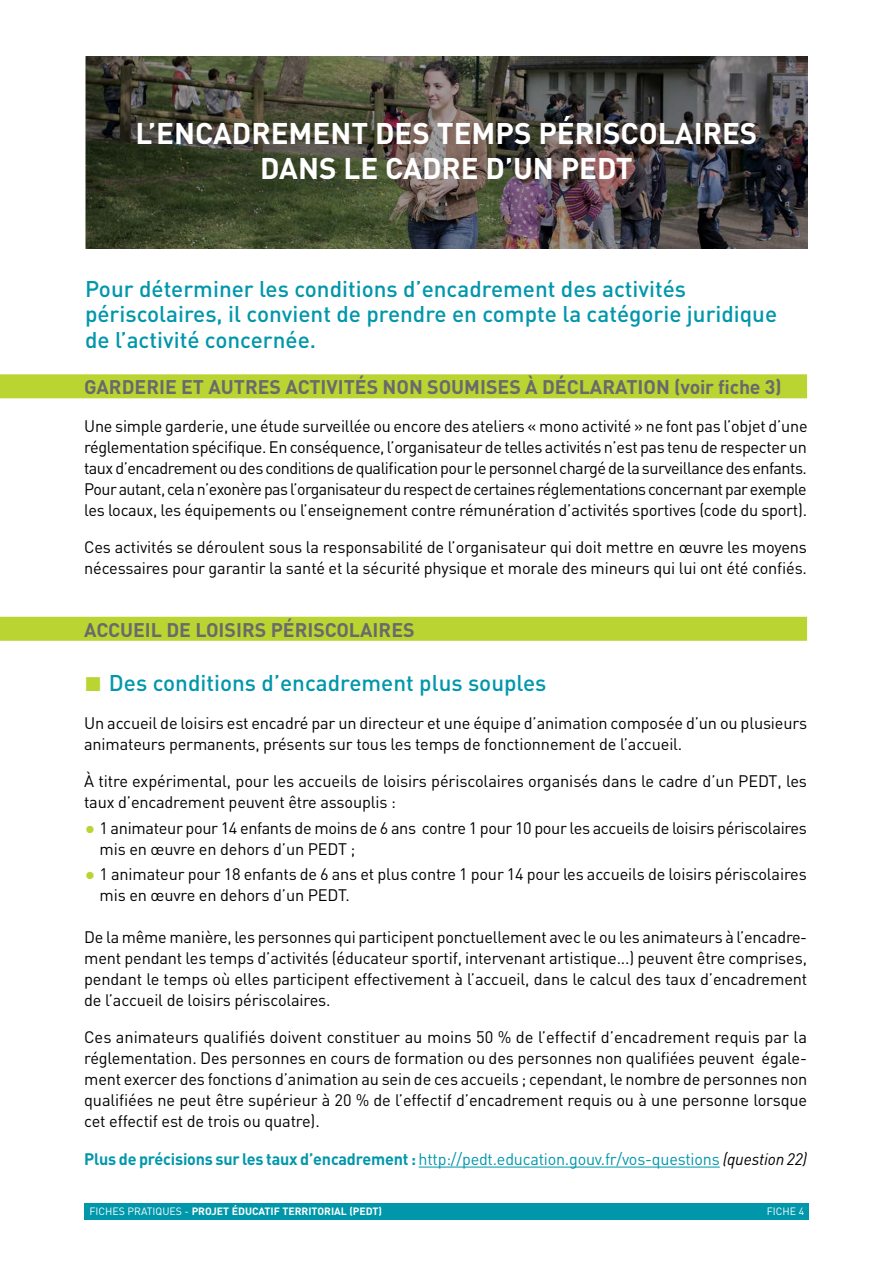
<style>
.page{position:relative;width:893px;height:1263px;background:#fff}
.page>*{position:absolute;margin:0;border:0;box-sizing:border-box;transform-origin:0 0}
.t1{font:700 29.55px/35.4px "DIN";color:#fff;text-align:center}
.t2{font:500 22.5px/25.5px "DIN Pro";color:#0097ab}
.t3{font:700 19.5px "DIN Pro";color:#696a6a}
.t4{font:16.5px/21px "DIN Pro";letter-spacing:-.01em;color:#000}
.t5{font:16.5px "DIN Pro";letter-spacing:-.01em;color:#0097ab}
.t6{font:700 10.5px "DIN";color:#fff}
.t7{font:10.5px "DIN";color:#fff}
.s1{font-family:"Arial";font-weight:400;font-size:30px;color:#bad532}
.s2{font-size:22.5px;color:#bad532}
.s3{font-weight:700}
.s4{font-style:italic;color:#000}
.s5{font-weight:400}
</style>
<div class="page">
<div style="left:84px;top:1203px;width:725px;height:17px;background:#0097ab"></div>
<img style="left:85px;top:56px;width:723px;height:192px">
<div style="left:0;top:374px;width:807px;height:24px;background:#bad532"></div>
<div style="left:0;top:617px;width:807px;height:24px;background:#bad532"></div>
<hr style="left:419px;top:1166px;width:301px;height:1px;background:#0097ab">
<h1 class="t1" style="left:136px;top:114px;width:623px">L’ENCADREMENT DES TEMPS PÉRISCOLAIRES<br>DANS LE CADRE D’UN PEDT</h1>
<h2 class="t2" style="left:85px;top:275px;width:694px">Pour déterminer les conditions d’encadrement des activités périscolaires, il convient de prendre en compte la catégorie juridique de l’activité concernée.</h2>
<p class="t3" style="left:84px;top:374px;width:699px">GARDERI E ET AUTRES ACTIVITÉS NON SOUMISES À DÉCLARATI ON (VOIR FICHE 3)</p>
<p class="t4" style="left:84px;top:415px;width:725px;text-align:justify">Une simple garderie, une étude surveillée ou encore des ateliers « mono activité » ne font pas l’objet d’une réglementation spécifique. En conséquence, l’organisateur de telles activités n’est pas tenu de respecter un taux d’encadrement ou des conditions de qualification pour le personnel chargé de la surveillance des enfants.<br>Pour autant, cela n’exonère pas l’organisateur du respect de certaines réglementations concernant par exemple les locaux, les équipements ou l’enseignement contre rémunération d’activités sportives (code du sport).</p>
<p class="t4" style="left:84px;top:536px;width:724px">Ces activités se déroulent sous la responsabilité de l’organisateur qui doit mettre en œuvre les moyens nécessaires pour garantir la santé et la sécurité physique et morale des mineurs qui lui ont été confiés.</p>
<p class="t3" style="left:84px;top:616px;width:332px">ACCUEI L DE LOISI RS PÉRISCOLAI RES</p>
<h2 class="t2" style="left:84px;top:670px;width:464px"><span class="s1">■</span> Des conditions d’encadrement plus souples</h2>
<p class="t4" style="left:84px;top:712px;width:724px">Un accueil de loisirs est encadré par un directeur et une équipe d’animation composée d’un ou plusieurs animateurs permanents, présents sur tous les temps de fonctionnement de l’accueil.</p>
<p class="t4" style="left:84px;top:770px;width:724px">À titre expérimental, pour les accueils de loisirs périscolaires organisés dans le cadre d’un PEDT, les taux d’encadrement peuvent être assouplis :</p>
<p class="t4" style="left:100px;top:817px;width:709px;text-indent:-15px"><span class="s2">•</span> 1 animateur pour 14 enfants de moins de 6 ans contre 1 pour 10 pour les accueils de loisirs périscolaires mis en œuvre en dehors d’un PEDT ;</p>
<p class="t4" style="left:100px;top:863px;width:709px;text-indent:-15px"><span class="s2">•</span> 1 animateur pour 18 enfants de 6 ans et plus contre 1 pour 14 pour les accueils de loisirs périscolaires mis en œuvre en dehors d’un PEDT.</p>
<p class="t4" style="left:84px;top:926px;width:725px;text-align:justify">De la même manière, les personnes qui participent ponctuellement avec le ou les animateurs à l’encadre&shy;ment pendant les temps d’activités (éducateur sportif, intervenant artistique...) peuvent être comprises, pendant le temps où elles participent effectivement à l’accueil, dans le calcul des taux d’encadrement de l’accueil de loisirs périscolaires.</p>
<p class="t4" style="left:84px;top:1026px;width:725px;text-align:justify">Ces animateurs qualifiés doivent constituer au moins 50 % de l’effectif d’encadrement requis par la réglementation. Des personnes en cours de formation ou des personnes non qualifiées peuvent égale&shy;ment exercer des fonctions d’animation au sein de ces accueils ; cependant, le nombre de personnes non qualifiées ne peut être supérieur à 20 % de l’effectif d’encadrement requis ou à une personne lorsque cet effectif est de trois ou quatre).</p>
<p class="t5" style="left:84px;top:1148px;width:724px"><span class="s3">PLUS DE PRÉCISIONS SUR LES TAUX D’ENCADREMENT :</span> http://pedt.education.gouv.fr/vos-questions <span class="s4">(question 22)</span></p>
<p class="t6" style="left:89px;top:1205px;width:271px"><span class="s5">FICHES PRATIQUES -</span> PROJET ÉDUCATIF TERRITORIAL (PEDT</p>
<p class="t6" style="left:379px;top:1205px;width:5px">)</p>
<p class="t7" style="left:767px;top:1205px;width:39px">FICHE 4</p>
</div>
